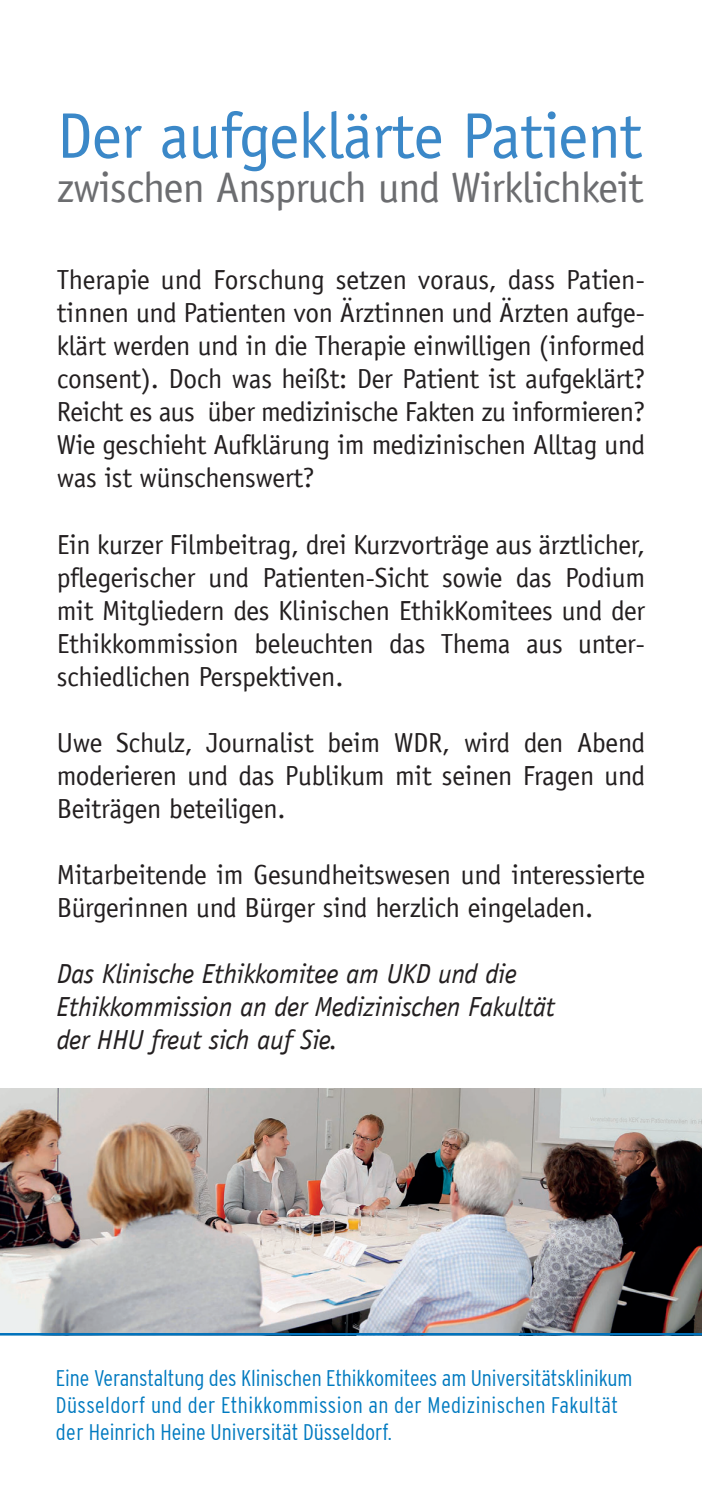
<style>
.page{position:relative;width:702px;height:1489px;background:#fff}
.page>*{position:absolute;margin:0;border:0;box-sizing:border-box;transform-origin:0 0}
.t1{font:64.5px "Officina Sans";letter-spacing:-.01em;color:#3b88c8}
.t2{font:42.75px "Officina Sans";letter-spacing:-.02em;color:#6c6d70}
.t3{font:27.5px/33px "Officina Sans";letter-spacing:-.01em;color:#231f20;text-align:justify}
.t4{font:italic 27.5px/33px "Officina Sans";letter-spacing:-.01em;color:#231f20}
.t5{font:300 condensed 22.5px/27px "Interstate";color:#007ac0}
</style>
<div class="page">
<img style="left:0;top:1088px;width:702px;height:244px">
<hr style="left:0;top:1332px;width:702px;height:3px;background:#0072bc">
<h1 class="t1" style="left:57px;top:98px;width:586px">Der aufgeklärte Patient</h1>
<h2 class="t2" style="left:57px;top:162px;width:588px">zwischen Anspruch und Wirklichkeit</h2>
<p class="t3" style="left:57px;top:263px;width:590px">Therapie und Forschung setzen voraus, dass Patien&shy;tinnen und Patienten von Ärztinnen und Ärzten aufge&shy;klärt werden und in die Therapie einwilligen (informed consent). Doch was heißt: Der Patient ist aufgeklärt?<br>Reicht es aus über medizinische Fakten zu informieren?<br>Wie geschieht Aufklärung im medizinischen Alltag und was ist wünschenswert?</p>
<p class="t3" style="left:57px;top:527px;width:590px">Ein kurzer Filmbeitrag, drei Kurzvorträge aus ärztlicher, pflegerischer und Patienten-Sicht sowie das Podium mit Mitgliedern des Klinischen EthikKomitees und der Ethikkommission beleuchten das Thema aus unter&shy;schiedlichen Perspektiven.</p>
<p class="t3" style="left:57px;top:725px;width:590px">Uwe Schulz, Journalist beim WDR, wird den Abend moderieren und das Publikum mit seinen Fragen und Beiträgen beteiligen.</p>
<p class="t3" style="left:57px;top:857px;width:590px">Mitarbeitende im Gesundheitswesen und interessierte<br>Bürgerinnen und Bürger sind herzlich eingeladen.</p>
<p class="t4" style="left:57px;top:957px;width:499px">Das Klinische Ethikkomitee am UKD und die<br>Ethikkommission an der Medizinischen Fakultät der HHU freut sich auf Sie.</p>
<p class="t5" style="left:56px;top:1364px;width:578px">Eine Veranstaltung des Klinischen Ethikkomitees am Universitätsklinikum<br>Düsseldorf und der Ethikkommission an der Medizinischen Fakultät der Heinrich Heine Universität Düsseldorf.</p>
</div>
